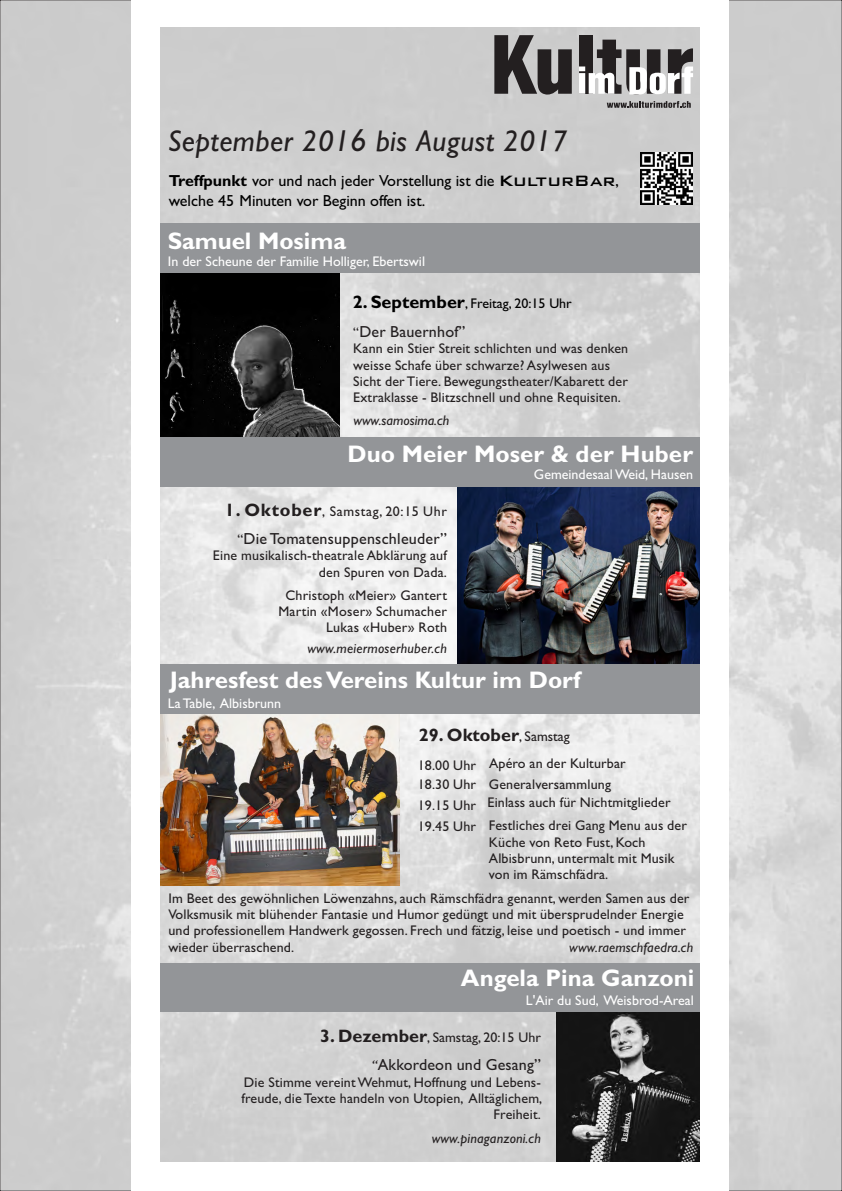
<style>
.page{position:relative;width:842px;height:1191px;background:#fff}
.page>*{position:absolute;margin:0;border:0;box-sizing:border-box;transform-origin:0 0}
.t1{font:italic 30px "Gill Sans";letter-spacing:.015em;color:#231f20}
.t2{font:700 24px "Gill Sans";color:#fff}
.t3{font:700 18px "Gill Sans";color:#231f20}
.t4{font:16px/19.6px "Gill Sans";color:#000}
.t5{font:16px "Gill Sans";letter-spacing:.01em;color:#231f20}
.t6{font:14px/16.2px "Gill Sans";letter-spacing:.01em;color:#231f20}
.t7{font:14px "Gill Sans";color:#fff}
.t8{font:italic 14px "Gill Sans";letter-spacing:.01em;color:#231f20}
.t9{font:14px "Gill Sans";color:#000}
.t10{font:14px "Gill Sans";letter-spacing:.045em;color:#231f20}
.s1{font-size:32px}
.s2{font-weight:700}
.s3{font-family:"Bank Gothic BT";font-weight:500;font-size:20px}
.s4{font-weight:700;font-size:18px}
.s5{font-size:14px}
.s6{font-weight:400;font-size:14px}
.s7{font-style:italic;font-size:14px}
</style>
<div class="page">
<img style="left:1px;top:2px;width:840px;height:1187px">
<svg style="left:494px;top:35px;width:78px;height:60px"></svg>
<div style="left:579px;top:35px;width:14px;height:59px;background:#231f20"></div>
<svg style="left:607px;top:101px;width:84px;height:7px"></svg>
<svg style="left:579px;top:40px;width:114px;height:55px"></svg>
<img style="left:641px;top:153px;width:51px;height:52px">
<img style="left:458px;top:486px;width:242px;height:178px">
<img style="left:159px;top:714px;width:240px;height:171px">
<img style="left:159px;top:272px;width:181px;height:164px">
<img style="left:556px;top:1011px;width:144px;height:151px">
<div style="left:151px;top:223px;width:559px;height:49px;background:#939598"></div>
<div style="left:155px;top:436px;width:558px;height:50px;background:#939598"></div>
<div style="left:155px;top:664px;width:558px;height:50px;background:#939598"></div>
<div style="left:155px;top:963px;width:558px;height:48px;background:#939598"></div>
<div style="left:137px;top:0;width:591px;height:27px;background:#fff"></div>
<div style="left:131px;top:0;width:28px;height:1191px;background:#fff"></div>
<div style="left:700px;top:9px;width:28px;height:1182px;background:#fff"></div>
<div style="left:131px;top:1162px;width:597px;height:28px;background:#fff"></div>
<h1 class="t1" style="left:168px;top:130px;width:401px">September 201<span class="s1">6</span> bis August 2017</h1>
<p class="t4" style="left:169px;top:173px;width:452px"><span class="s2">Treffpunkt</span> vor und nach jeder Vorstellung ist die <span class="s3">KulturBar</span>, welche 45 Minuten vor Beginn offen ist.</p>
<h2 class="t2" style="left:168px;top:232px;width:180px">Samuel Mosima</h2>
<p class="t7" style="left:168px;top:256px;width:259px">In der Scheune der Familie Holliger, Ebertswil</p>
<p class="t9" style="left:353px;top:299px;width:221px"><span class="s4">2. September</span>, Freitag, 20:15 Uhr</p>
<p class="t5" style="left:353px;top:325px;width:114px"><span class="s5">“</span>Der Bauernhof”</p>
<p class="t6" style="left:353px;top:342px;width:276px">Kann ein Stier Streit schlichten und was denken weisse Schafe über schwarze? Asylwesen aus Sicht der Tiere. Bewegungstheater/Kabarett der Extraklasse - Blitzschnell und ohne Requisiten.</p>
<p class="t8" style="left:353px;top:415px;width:97px">www.samosima.ch</p>
<h2 class="t2" style="left:347px;top:445px;width:347px">Duo Meier Moser &amp; der Huber</h2>
<p class="t7" style="left:534px;top:470px;width:161px">Gemeindesaal Weid, Hausen</p>
<p class="t10" style="left:225px;top:506px;width:224px"><span class="s4">1. Oktober</span>, Samstag, 20:15 Uhr</p>
<p class="t5" style="left:237px;top:533px;width:211px"><span class="s5">“</span>Die Tomatensuppenschleuder”</p>
<p class="t6" style="left:213px;top:549px;width:236px;text-align:right">Eine musikalisch-theatrale Abklärung auf den Spuren von Dada.</p>
<p class="t6" style="left:278px;top:588px;width:170px;text-align:right">Christoph «Meier» Gantert<br>Martin «Moser» Schumacher<br>Lukas «Huber» Roth</p>
<p class="t8" style="left:307px;top:643px;width:141px">www.meiermoserhuber.ch</p>
<h2 class="t2" style="left:170px;top:671px;width:412px">Jahresfest des Vereins Kultur im Dorf</h2>
<p class="t7" style="left:168px;top:698px;width:115px">La Table, Albisbrunn</p>
<p class="t3" style="left:419px;top:729px;width:152px">29. Oktober<span class="s6">, Samstag</span></p>
<p class="t6" style="left:418px;top:756px;width:60px;line-height:19.7px">18.00 Uhr<br>18.30 Uhr</p>
<p class="t6" style="left:418px;top:798px;width:60px">19.15 Uhr</p>
<p class="t6" style="left:418px;top:819px;width:60px">19.45 Uhr</p>
<p class="t6" style="left:489px;top:757px;width:138px">Apéro an der Kulturbar</p>
<p class="t6" style="left:487px;top:796px;width:185px">Einlass auch für Nichtmitglieder</p>
<p class="t6" style="left:489px;top:778px;width:124px">Generalversammlung</p>
<p class="t6" style="left:489px;top:819px;width:200px">Festliches drei Gang Menu aus der<br>Küche von Reto Fust, Koch<br>Albisbrunn, untermalt mit Musik von im Rämschfädra.</p>
<p class="t6" style="left:168px;top:891px;width:523px">Im Beet des gewöhnlichen Löwenzahns, auch Rämschfädra genannt, werden Samen aus der Volksmusik mit blühender Fantasie und Humor gedüngt und mit übersprudelnder Energie und professionellem Handwerk gegossen. Frech und fätzig, leise und poetisch - und immer wieder überraschend.</p>
<p class="t8" style="left:569px;top:942px;width:126px">www.raemschfaedra.ch</p>
<h2 class="t2" style="left:461px;top:970px;width:235px">Angela Pina Ganzoni</h2>
<p class="t7" style="left:526px;top:995px;width:170px">L'Air du Sud, Weisbrod-Areal</p>
<p class="t6" style="left:320px;top:1030px;width:222px"><span class="s4">3. Dezember</span>, Samstag, 20:15 Uhr</p>
<p class="t5" style="left:372px;top:1059px;width:170px"><span class="s7">“</span>Akkordeon und Gesang”</p>
<p class="t6" style="left:241px;top:1075px;width:302px;text-align:right">Die Stimme vereint Wehmut, Hoffnung und Lebens&shy;freude, die Texte handeln von Utopien, Alltäglichem,<br>Freiheit.</p>
<p class="t8" style="left:432px;top:1133px;width:111px">www.pinaganzoni.ch</p>
</div>
